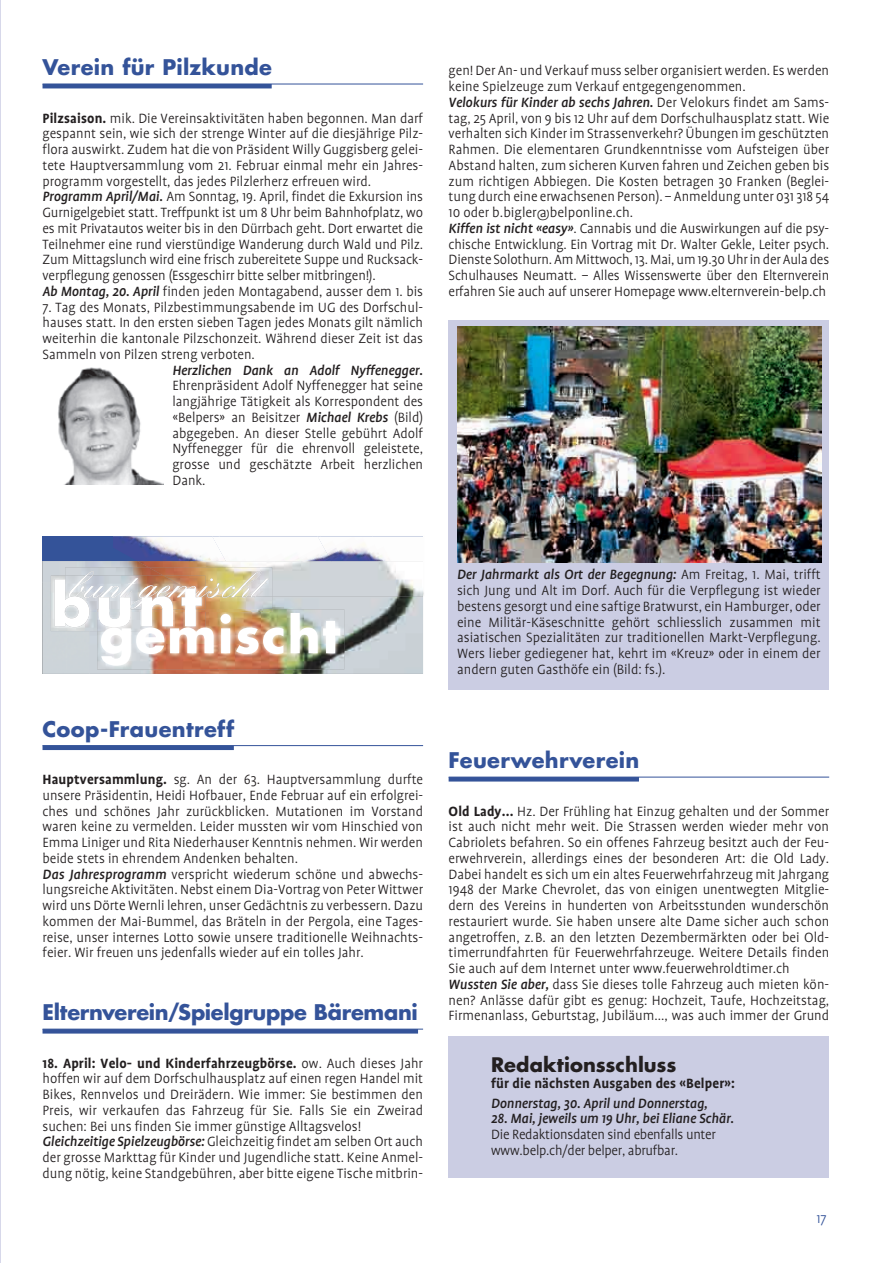
<style>
.page{position:relative;width:893px;height:1263px;background:#fff}
.page>*{position:absolute;margin:0;border:0;box-sizing:border-box;transform-origin:0 0}
.t1{font:700 21px "Futura";letter-spacing:.01em;color:#345399}
.t2{font:700 21px "Futura";letter-spacing:-.015em;color:#345399}
.t3{font:700 19.5px "Futura";color:#231f20}
.t4{font:300 15.3px/15.8px "Profile";color:#231f20}
.t5{font:italic 500 15.3px "Profile";letter-spacing:-.01em;color:#231f20}
.t6{font:300 15.3px/15.8px "Profile";letter-spacing:-.02em;color:#231f20}
.t7{font:700 15.3px "Profile";letter-spacing:.01em;color:#231f20}
.t8{font:300 15.3px "Profile";color:#345399}
.s1{font-weight:700}
.s2{font-weight:500;font-style:italic}
</style>
<div class="page">
<hr style="left:43px;top:84px;width:229px;height:4px;background:#345399">
<hr style="left:43px;top:84px;width:380px;height:1px;background:#345399">
<div style="left:43px;top:745px;width:191px;height:5px;background:#345399"></div>
<hr style="left:43px;top:745px;width:380px;height:1px;background:#345399">
<hr style="left:43px;top:1029px;width:375px;height:4px;background:#345399">
<hr style="left:43px;top:1029px;width:380px;height:1px;background:#345399">
<img style="left:58px;top:367px;width:106px;height:118px">
<img style="left:43px;top:561px;width:94px;height:21px">
<img style="left:233px;top:596px;width:190px;height:78px">
<img style="left:90px;top:666px;width:143px;height:8px">
<div style="left:43px;top:536px;width:380px;height:25px;background:#345399"></div>
<img style="left:137px;top:561px;width:286px;height:35px">
<img style="left:331px;top:536px;width:92px;height:25px">
<img style="left:226px;top:536px;width:105px;height:25px">
<img style="left:113px;top:536px;width:113px;height:25px">
<img style="left:65px;top:567px;width:84px;height:4px">
<img style="left:149px;top:567px;width:123px;height:4px">
<img style="left:51px;top:576px;width:4px;height:55px">
<img style="left:97px;top:609px;width:247px;height:60px">
<img style="left:55px;top:571px;width:285px;height:95px">
<hr style="left:449px;top:777px;width:190px;height:4px;background:#345399">
<hr style="left:449px;top:777px;width:380px;height:1px;background:#345399">
<div style="left:449px;top:320px;width:380px;height:370px;background:#cbcde3"></div>
<img style="left:457px;top:326px;width:365px;height:237px">
<div style="left:449px;top:1036px;width:380px;height:142px;background:#cbcde3"></div>
<h1 class="t1" style="left:43px;top:53px;width:231px">Verein für Pilzkunde</h1>
<p class="t4" style="left:43px;top:110px;width:382px"><span class="s1">Pilzsaison.</span> mik. Die Vereinsaktivitäten haben begonnen. Man darf gespannt sein, wie sich der strenge Winter auf die diesjährige Pilz&shy;flora auswirkt. Zudem hat die von Präsident Willy Guggisberg gelei&shy;tete Hauptversammlung vom 21. Februar einmal mehr ein Jahres&shy;programm vorgestellt, das jedes Pilzlerherz erfreuen wird.<br><span class="s2">Programm April/Mai.</span> Am Sonntag, 19. April, findet die Exkursion ins Gurnigelgebiet statt. Treffpunkt ist um 8 Uhr beim Bahnhofplatz, wo es mit Privatautos weiter bis in den Dürrbach geht. Dort erwartet die Teilnehmer eine rund vierstündige Wanderung durch Wald und Pilz.<br>Zum Mittagslunch wird eine frisch zubereitete Suppe und Rucksack&shy;verpflegung genossen (Essgeschirr bitte selber mitbringen!).<br><span class="s2">Ab Montag, 20. April</span> finden jeden Montagabend, ausser dem 1. bis</p>
<p class="t4" style="left:43px;top:299px;width:382px;text-align:justify">7. Tag des Monats, Pilzbestimmungsabende im UG des Dorfschul&shy;hauses statt. In den ersten sieben Tagen jedes Monats gilt nämlich weiterhin die kantonale Pilzschonzeit. Während dieser Zeit ist das Sammeln von Pilzen streng verboten.</p>
<p class="t5" style="left:172px;top:362px;width:252px">Herzlichen Dank an Adolf Nyffenegger.</p>
<p class="t4" style="left:172px;top:378px;width:252px;text-align:justify">Ehrenpräsident Adolf Nyffenegger hat seine langjährige Tätigkeit als Korrespondent des «Belpers» an Beisitzer <span class="s2">Michael Krebs</span> (Bild) abgegeben. An dieser Stelle gebührt Adolf Nyffenegger für die ehrenvoll geleistete, grosse und geschätzte Arbeit herzlichen Dank.</p>
<p class="t4" style="left:449px;top:63px;width:382px">gen! Der An- und Verkauf muss selber organisiert werden. Es werden keine Spielzeuge zum Verkauf entgegengenommen.<br><span class="s2">Velokurs für Kinder ab sechs Jahren.</span> Der Velokurs findet am Sams&shy;tag, 25 April, von 9 bis 12 Uhr auf dem Dorfschulhausplatz statt. Wie verhalten sich Kinder im Strassenverkehr? Übungen im geschützten Rahmen. Die elementaren Grundkenntnisse vom Aufsteigen über Abstand halten, zum sicheren Kurven fahren und Zeichen geben bis zum richtigen Abbiegen. Die Kosten betragen 30 Franken (Beglei&shy;tung durch eine erwachsenen Person). – Anmeldung unter 031 318 54<br>10 oder b.bigler@belponline.ch.<br><span class="s2">Kiffen ist nicht «easy»</span>. Cannabis und die Auswirkungen auf die psy&shy;chische Entwicklung. Ein Vortrag mit Dr. Walter Gekle, Leiter psych.<br>Dienste Solothurn. Am Mittwoch, 13. Mai, um 19.30 Uhr in der Aula des Schulhauses Neumatt. – Alles Wissenswerte über den Elternverein erfahren Sie auch auf unserer Homepage www.elternverein-belp.ch</p>
<h1 class="t1" style="left:43px;top:714px;width:193px">Coop-Frauentreff</h1>
<p class="t4" style="left:43px;top:772px;width:382px"><span class="s1">Hauptversammlung.</span> sg. An der 63. Hauptversammlung durfte unsere Präsidentin, Heidi Hofbauer, Ende Februar auf ein erfolgrei&shy;ches und schönes Jahr zurückblicken. Mutationen im Vorstand waren keine zu vermelden. Leider mussten wir vom Hinschied von Emma Liniger und Rita Niederhauser Kenntnis nehmen. Wir werden beide stets in ehrendem Andenken behalten.<br><span class="s2">Das Jahresprogramm</span> verspricht wiederum schöne und abwechs&shy;lungsreiche Aktivitäten. Nebst einem Dia-Vortrag von Peter Wittwer wird uns Dörte Wernli lehren, unser Gedächtnis zu verbessern. Dazu kommen der Mai-Bummel, das Bräteln in der Pergola, eine Tages&shy;reise, unser internes Lotto sowie unsere traditionelle Weihnachts&shy;feier. Wir freuen uns jedenfalls wieder auf ein tolles Jahr.</p>
<h1 class="t2" style="left:43px;top:998px;width:377px">Elternverein/Spielgruppe Bäremani</h1>
<p class="t4" style="left:43px;top:1055px;width:382px"><span class="s1">18. April: Velo- und Kinderfahrzeugbörse.</span> ow. Auch dieses Jahr hoffen wir auf dem Dorfschulhausplatz auf einen regen Handel mit Bikes, Rennvelos und Dreirädern. Wie immer: Sie bestimmen den Preis, wir verkaufen das Fahrzeug für Sie. Falls Sie ein Zweirad suchen: Bei uns finden Sie immer günstige Alltagsvelos!<br><span class="s2">Gleichzeitige Spielzeugbörse:</span> Gleichzeitig findet am selben Ort auch der grosse Markttag für Kinder und Jugendliche statt. Keine Anmel&shy;dung nötig, keine Standgebühren, aber bitte eigene Tische mitbrin-</p>
<p class="t4" style="left:457px;top:567px;width:365px;text-align:justify"><span class="s2">Der Jahrmarkt als Ort der Begegnung:</span> Am Freitag, 1. Mai, trifft sich Jung und Alt im Dorf. Auch für die Verpflegung ist wieder bestens gesorgt und eine saftige Bratwurst, ein Hamburger, oder eine Militär-Käseschnitte gehört schliesslich zusammen mit asiatischen Spezialitäten zur traditionellen Markt-Verpflegung.<br>Wers lieber gediegener hat, kehrt im «Kreuz» oder in einem der andern guten Gasthöfe ein (Bild: fs.).</p>
<h1 class="t1" style="left:449px;top:746px;width:192px">Feuerwehrverein</h1>
<p class="t4" style="left:449px;top:803px;width:382px"><span class="s1">Old Lady...</span> Hz. Der Frühling hat Einzug gehalten und der Sommer ist auch nicht mehr weit. Die Strassen werden wieder mehr von Cabriolets befahren. So ein offenes Fahrzeug besitzt auch der Feu&shy;erwehrverein, allerdings eines der besonderen Art: die Old Lady.<br>Dabei handelt es sich um ein altes Feuerwehrfahrzeug mit Jahrgang 1948 der Marke Chevrolet, das von einigen unentwegten Mitglie&shy;dern des Vereins in hunderten von Arbeitsstunden wunderschön restauriert wurde. Sie haben unsere alte Dame sicher auch schon angetroffen, z.B. an den letzten Dezembermärkten oder bei Old&shy;timerrundfahrten für Feuerwehrfahrzeuge. Weitere Details finden Sie auch auf dem Internet unter www.feuerwehroldtimer.ch <span class="s2">Wussten Sie aber,</span> dass Sie dieses tolle Fahrzeug auch mieten kön&shy;nen? Anlässe dafür gibt es genug: Hochzeit, Taufe, Hochzeitstag, Firmenanlass, Geburtstag, Jubiläum..., was auch immer der Grund</p>
<p class="t3" style="left:491px;top:1051px;width:187px">Redaktionsschluss</p>
<p class="t7" style="left:491px;top:1075px;width:245px">für die nächsten Ausgaben des «Belper»:</p>
<p class="t5" style="left:491px;top:1095px;width:218px">Donnerstag, 30. April und Donnerstag,</p>
<p class="t5" style="left:491px;top:1111px;width:245px">28. Mai, jeweils um 19 Uhr, bei Eliane Schär.</p>
<p class="t6" style="left:491px;top:1127px;width:226px">Die Redaktionsdaten sind ebenfalls unter www.belp.ch/der belper, abrufbar.</p>
<p class="t8" style="left:816px;top:1211px;width:12px">17</p>
</div>
